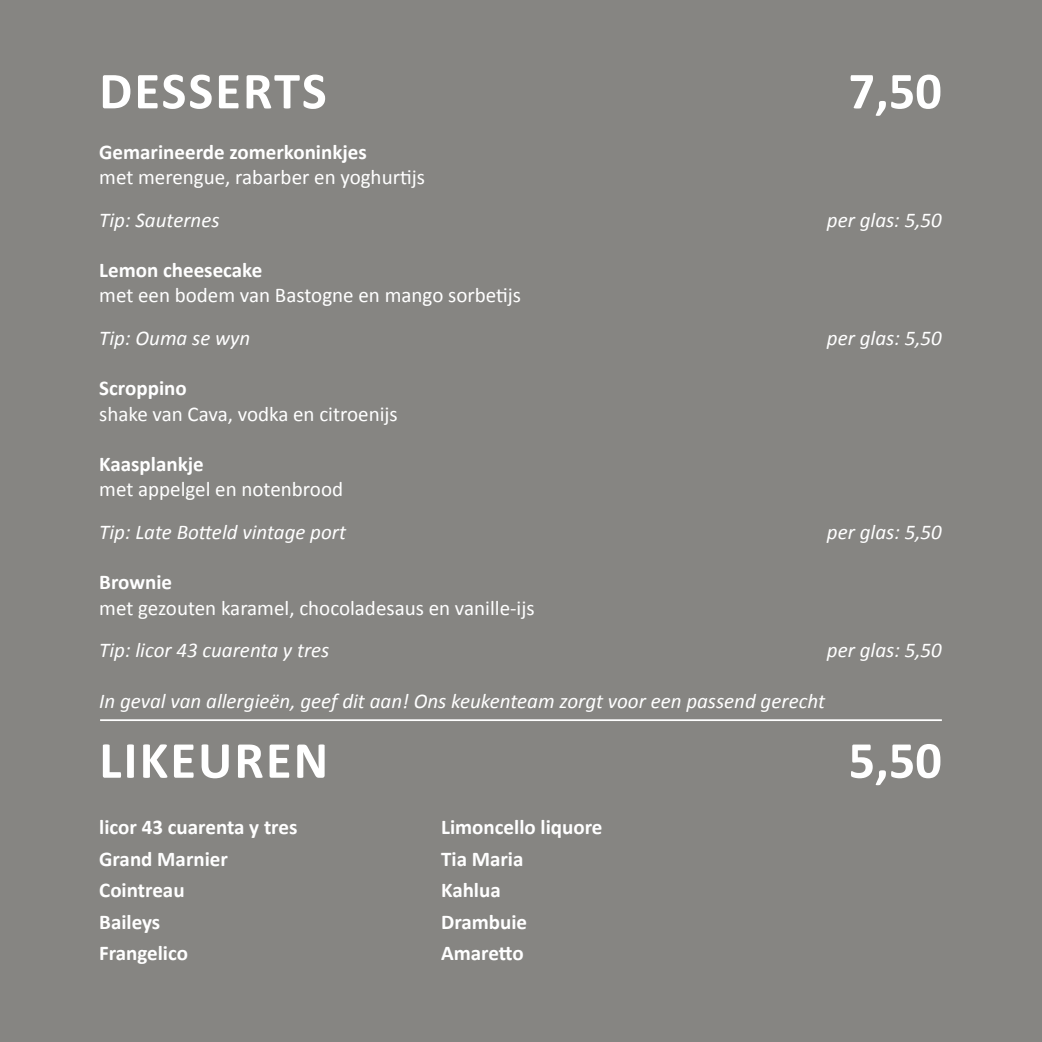
<style>
.page{position:relative;width:1042px;height:1042px;background:#868582}
.page>*{position:absolute;margin:0;border:0;box-sizing:border-box;transform-origin:0 0}
.t1{font:700 52.5px "Calibri";letter-spacing:.04em;color:#fff}
.t2{font:italic 21px "Calibri";color:#fff}
.t3{font:700 21px "Calibri";color:#fff}
.t4{font:21px "Calibri";color:#fff}
</style>
<div class="page">
<hr style="left:100px;top:719px;width:842px;height:2px;background:#fff">
<h1 class="t1" style="left:99px;top:57px;width:229px">DESSERTS</h1>
<h1 class="t1" style="left:848px;top:57px;width:95px">7,50</h1>
<p class="t3" style="left:99px;top:138px;width:269px">Gemarineerde zomerkoninkjes</p>
<p class="t4" style="left:99px;top:164px;width:327px">met merengue, rabarber en yoghurtijs</p>
<p class="t2" style="left:99px;top:205px;width:122px">Tip: Sauternes</p>
<p class="t2" style="left:827px;top:205px;width:116px">per glas: 5,50</p>
<p class="t3" style="left:99px;top:257px;width:165px">Lemon cheesecake</p>
<p class="t4" style="left:99px;top:282px;width:423px">met een bodem van Bastogne en mango sorbetijs</p>
<p class="t2" style="left:99px;top:324px;width:153px">Tip: Ouma se wyn</p>
<p class="t2" style="left:827px;top:324px;width:116px">per glas: 5,50</p>
<p class="t3" style="left:99px;top:375px;width:89px">Scroppino</p>
<p class="t4" style="left:99px;top:400px;width:300px">shake van Cava, vodka en citroenijs</p>
<p class="t3" style="left:99px;top:451px;width:106px">Kaasplankje</p>
<p class="t4" style="left:99px;top:476px;width:245px">met appelgel en notenbrood</p>
<p class="t2" style="left:99px;top:518px;width:248px">Tip: Late Botteld vintage port</p>
<p class="t2" style="left:827px;top:518px;width:116px">per glas: 5,50</p>
<p class="t3" style="left:99px;top:569px;width:74px">Brownie</p>
<p class="t4" style="left:99px;top:594px;width:437px">met gezouten karamel, chocoladesaus en vanille-ijs</p>
<p class="t2" style="left:99px;top:636px;width:232px">Tip: licor 43 cuarenta y tres</p>
<p class="t2" style="left:827px;top:636px;width:116px">per glas: 5,50</p>
<p class="t2" style="left:99px;top:686px;width:727px">In geval van allergieën, geef dit aan! Ons keukenteam zorgt voor een passend gerecht</p>
<h1 class="t1" style="left:99px;top:727px;width:230px">LIKEUREN</h1>
<h1 class="t1" style="left:848px;top:727px;width:95px">5,50</h1>
<p class="t3" style="left:99px;top:814px;width:200px">licor 43 cuarenta y tres</p>
<p class="t3" style="left:441px;top:814px;width:163px">Limoncello liquore</p>
<p class="t3" style="left:99px;top:845px;width:130px">Grand Marnier</p>
<p class="t3" style="left:441px;top:845px;width:84px">Tia Maria</p>
<p class="t3" style="left:99px;top:877px;width:87px">Cointreau</p>
<p class="t3" style="left:441px;top:877px;width:61px">Kahlua</p>
<p class="t3" style="left:99px;top:908px;width:63px">Baileys</p>
<p class="t3" style="left:441px;top:908px;width:87px">Drambuie</p>
<p class="t3" style="left:99px;top:940px;width:90px">Frangelico</p>
<p class="t3" style="left:441px;top:940px;width:84px">Amaretto</p>
</div>
